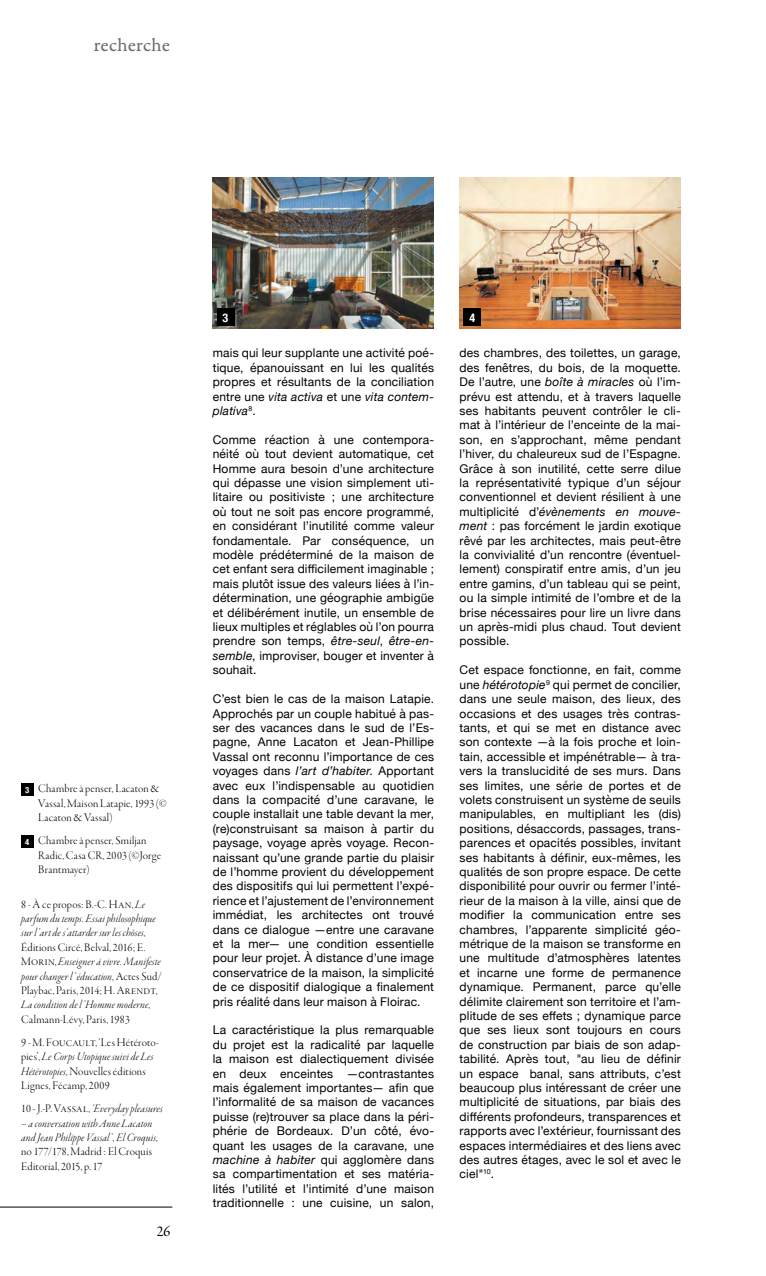
<style>
.page{position:relative;width:766px;height:1276px;background:#fff}
.page>*{position:absolute;margin:0;border:0;box-sizing:border-box;transform-origin:0 0}
.t1{font:19.5px "Garamond Premr Pro Capt";letter-spacing:.005em;color:#706f6f}
.t2{font:15px "Garamond Premr Pro Subh";color:#000}
.t3{font:12px/14.4px "Helvetica Neue";letter-spacing:.015em;color:#000;text-align:justify}
.t4{font:12px/14.4px "Garamond Premr Pro Lt Disp";letter-spacing:.015em;color:#000}
.t5{font:12px/14.4px "Garamond Premr Pro Lt It Disp";letter-spacing:.01em;color:#000}
.t6{font:700 condensed 12px "Helvetica Neue";color:#fff}
.t7{font:700 condensed 8.55px "Helvetica Neue";color:#fff}
.s1{font-family:"Garamond Premr Pro Lt It Disp"}
.s2{font-family:"Garamond Premr Pro Lt Disp"}
.s3{font-style:italic}
</style>
<div class="page">
<img style="left:213px;top:177px;width:221px;height:151px">
<img style="left:459px;top:177px;width:221px;height:151px">
<div style="left:21px;top:783px;width:12px;height:13px;background:#000"></div>
<div style="left:21px;top:835px;width:12px;height:12px;background:#000"></div>
<hr style="left:0;top:1206px;width:172px;height:1px;background:#000">
<div style="left:217px;top:309px;width:17px;height:17px;background:#000"></div>
<div style="left:463px;top:309px;width:17px;height:17px;background:#000"></div>
<h1 class="t1" style="left:94px;top:34px;width:78px">recherche</h1>
<p class="t7" style="left:25px;top:782px;width:6px">3</p>
<p class="t7" style="left:25px;top:834px;width:6px">4</p>
<p class="t4" style="left:38px;top:782px;width:130px">Chambre à penser, Lacaton &amp;<br>Vassal, Maison Latapie, 1993 (©<br>Lacaton &amp; Vassal)</p>
<p class="t4" style="left:38px;top:834px;width:124px">Chambre à penser, Smiljan<br>Radic, Casa CR, 2003 (©Jorge<br>Brantmayer)</p>
<p class="t4" style="left:21px;top:897px;width:125px">8 - À ce propos: B.-C. Han, <span class="s1">Le</span></p>
<p class="t5" style="left:21px;top:912px;width:136px">parfum du temps. Essai philosophique sur l’art de s’attarder sur les chôses<span class="s2">,</span></p>
<p class="t4" style="left:21px;top:940px;width:125px">Éditions Circé, Belval, 2016; E.</p>
<p class="t5" style="left:21px;top:955px;width:142px"><span class="s2">Morin,</span> Enseigner á vivre. Manifeste pour changer l’éducation<span class="s2">, Actes Sud/</span></p>
<p class="t4" style="left:21px;top:983px;width:138px">Playbac, Paris, 2014; H. Arendt,</p>
<p class="t5" style="left:21px;top:998px;width:130px">La condition de l’Homme moderne<span class="s2">,</span></p>
<p class="t4" style="left:21px;top:1008px;width:139px;line-height:23.1px">Calmann-Lévy, Paris, 1983<br>9 - M. Foucault, ‘Les Hétéroto-</p>
<p class="t5" style="left:21px;top:1050px;width:134px"><span class="s2">pies’,</span> Le Corps Utopique suivi de Les</p>
<p class="t4" style="left:21px;top:1064px;width:126px"><span class="s1">Hétérotopies</span>, Nouvelles éditions<br>Lignes, Fécamp, 2009</p>
<p class="t5" style="left:21px;top:1102px;width:143px"><span class="s2">10 - J.-P. Vassal,</span> ‘Everyday pleasures</p>
<p class="t5" style="left:21px;top:1116px;width:138px">– a conversation with Anne Lacaton and Jean Philippe Vassal’, El Croquis<span class="s2">,</span></p>
<p class="t4" style="left:21px;top:1145px;width:132px">no 177/178, Madrid : El Croquis<br>Editorial, 2015, p. 17</p>
<p class="t2" style="left:157px;top:1223px;width:15px">26</p>
<p class="t6" style="left:222px;top:307px;width:7px">3</p>
<p class="t6" style="left:469px;top:307px;width:7px">4</p>
<p class="t3" style="left:213px;top:347px;width:223px">mais qui leur supplante une activité poé&shy;tique, épanouissant en lui les qualités propres et résultants de la conciliation entre une <span class="s3">vita activa</span> et une <span class="s3">vita contem&shy;plativa</span><sup>8</sup>.</p>
<p class="t3" style="left:213px;top:433px;width:223px">Comme réaction à une contempora&shy;néité où tout devient automatique, cet Homme aura besoin d’une architecture qui dépasse une vision simplement uti&shy;litaire ou positiviste ; une architecture où tout ne soit pas encore programmé, en considérant l’inutilité comme valeur fondamentale. Par conséquence, un modèle prédéterminé de la maison de cet enfant sera difficilement imaginable ; mais plutôt issue des valeurs liées à l’in&shy;détermination, une géographie ambigüe et délibérément inutile, un ensemble de lieux multiples et réglables où l’on pourra prendre son temps, <span class="s3">être-seul</span>, <span class="s3">être-en&shy;semble</span>, improviser, bouger et inventer à souhait.</p>
<p class="t3" style="left:213px;top:692px;width:223px">C’est bien le cas de la maison Latapie.<br>Approchés par un couple habitué à pas&shy;ser des vacances dans le sud de l’Es&shy;pagne, Anne Lacaton et Jean-Phillipe Vassal ont reconnu l’importance de ces voyages dans <span class="s3">l’art d’habiter</span>. Apportant avec eux l’indispensable au quotidien dans la compacité d’une caravane, le couple installait une table devant la mer, (re)construisant sa maison à partir du paysage, voyage après voyage. Recon&shy;naissant qu’une grande partie du plaisir de l’homme provient du développement des dispositifs qui lui permettent l’expé&shy;rience et l’ajustement de l’environnement immédiat, les architectes ont trouvé dans ce dialogue —entre une caravane et la mer— une condition essentielle pour leur projet. À distance d’une image conservatrice de la maison, la simplicité de ce dispositif dialogique a finalement pris réalité dans leur maison à Floirac.</p>
<p class="t3" style="left:213px;top:1023px;width:223px">La caractéristique la plus remarquable du projet est la radicalité par laquelle la maison est dialectiquement divisée en deux enceintes —contrastantes mais également importantes— afin que l’informalité de sa maison de vacances puisse (re)trouver sa place dans la péri&shy;phérie de Bordeaux. D’un côté, évo&shy;quant les usages de la caravane, une <span class="s3">machine à habiter</span> qui agglomère dans sa compartimentation et ses matéria&shy;lités l’utilité et l’intimité d’une maison traditionnelle : une cuisine, un salon,</p>
<p class="t3" style="left:459px;top:347px;width:223px">des chambres, des toilettes, un garage, des fenêtres, du bois, de la moquette.<br>De l’autre, une <span class="s3">boîte à miracles</span> où l’im&shy;prévu est attendu, et à travers laquelle ses habitants peuvent contrôler le cli&shy;mat à l’intérieur de l’enceinte de la mai&shy;son, en s’approchant, même pendant l’hiver, du chaleureux sud de l’Espagne.<br>Grâce à son inutilité, cette serre dilue la représentativité typique d’un séjour conventionnel et devient résilient à une multiplicité d’<span class="s3">évènements en mouve&shy;ment</span> : pas forcément le jardin exotique rêvé par les architectes, mais peut-être la convivialité d’un rencontre (éventuel&shy;lement) conspiratif entre amis, d’un jeu entre gamins, d’un tableau qui se peint, ou la simple intimité de l’ombre et de la brise nécessaires pour lire un livre dans un après-midi plus chaud. Tout devient possible.</p>
<p class="t3" style="left:459px;top:663px;width:223px">Cet espace fonctionne, en fait, comme une <span class="s3">hétérotopie</span><sup>9</sup> qui permet de concilier, dans une seule maison, des lieux, des occasions et des usages très contras&shy;tants, et qui se met en distance avec son contexte —à la fois proche et loin&shy;tain, accessible et impénétrable— à tra&shy;vers la translucidité de ses murs. Dans ses limites, une série de portes et de volets construisent un système de seuils manipulables, en multipliant les (dis) positions, désaccords, passages, trans&shy;parences et opacités possibles, invitant ses habitants à définir, eux-mêmes, les qualités de son propre espace. De cette disponibilité pour ouvrir ou fermer l’inté&shy;rieur de la maison à la ville, ainsi que de modifier la communication entre ses chambres, l’apparente simplicité géo&shy;métrique de la maison se transforme en une multitude d’atmosphères latentes et incarne une forme de permanence dynamique. Permanent, parce qu’elle délimite clairement son territoire et l’am&shy;plitude de ses effets ; dynamique parce que ses lieux sont toujours en cours de construction par biais de son adap&shy;tabilité. Après tout, "au lieu de définir un espace banal, sans attributs, c’est beaucoup plus intéressant de créer une multiplicité de situations, par biais des différents profondeurs, transparences et rapports avec l’extérieur, fournissant des espaces intermédiaires et des liens avec des autres étages, avec le sol et avec le ciel"<sup>10</sup>.</p>
</div>
